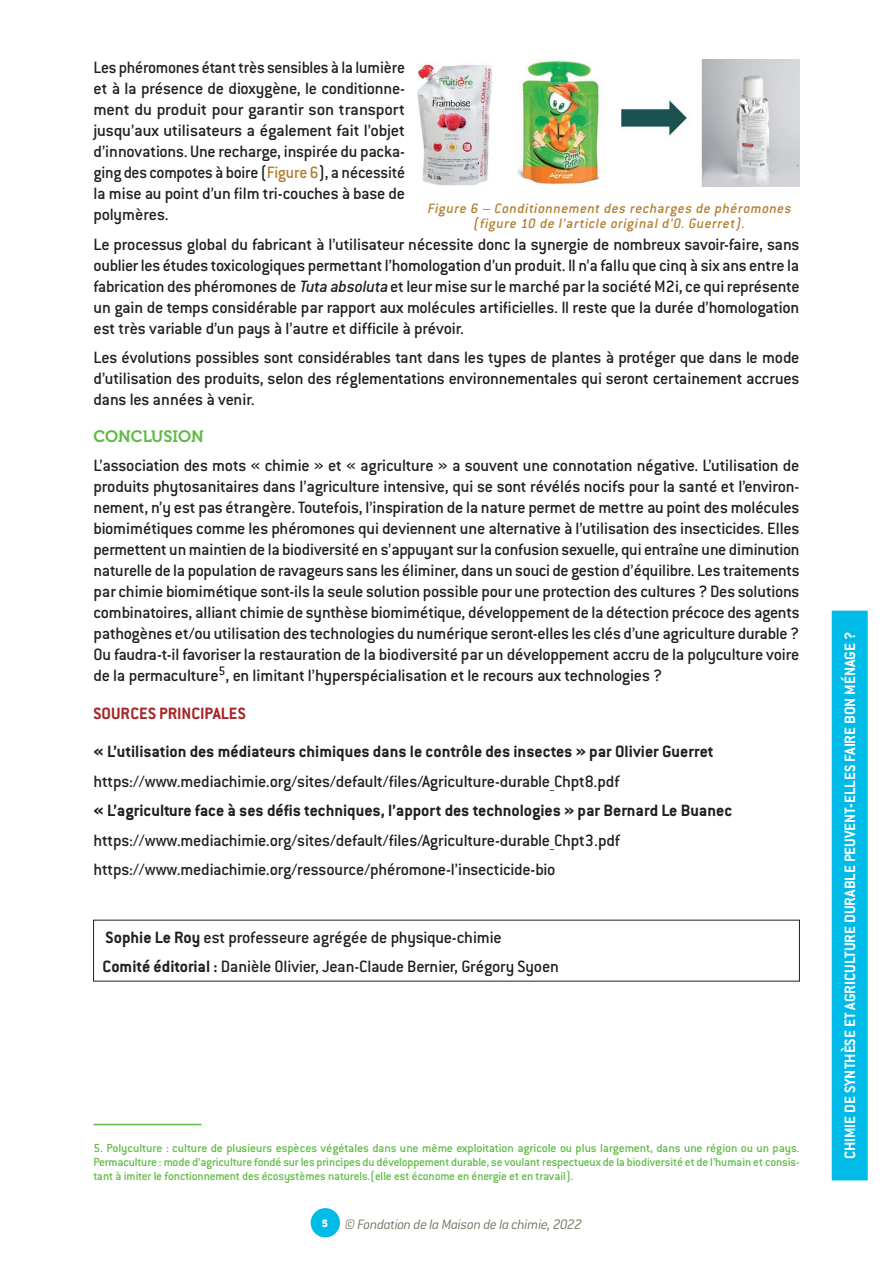
<style>
.page{position:relative;width:893px;height:1263px;background:#fff}
.page>*{position:absolute;margin:0;border:0;box-sizing:border-box;transform-origin:0 0}
.t1{font:500 18px/21px "Conduit ITC";letter-spacing:-.01em;color:#231f20;text-align:justify}
.t2{font:700 18px "Conduit ITC";color:#231f20}
.t3{font:700 18px "Conduit ITC";color:#a72427}
.t4{font:700 16.5px "Conduit ITC";color:#fff}
.t5{font:16.5px "Museo 700";color:#60bb46}
.t6{font:italic 500 15px/15px "Conduit ITC";color:#b07f2f;text-align:center}
.t7{font:italic 300 15px "Conduit ITC";letter-spacing:-.025em;color:#767562}
.t8{font:500 12.75px/14.2px "Conduit ITC";letter-spacing:-.015em;color:#60bb46;text-align:justify}
.s1{color:#b07f2f}
.s2{font-style:italic}
.s3{font-weight:700}
</style>
<div class="page">
<div style="left:311px;top:1208px;width:29px;height:29px;background:#00bbe7;border-radius:50%"></div>
<div style="left:832px;top:611px;width:36px;height:569px;background:#00bbe7"></div>
<hr style="left:94px;top:1124px;width:108px;height:1px;background:#60bb46">
<img style="left:418px;top:60px;width:381px;height:127px">
<p class="t1" style="left:94px;top:57px;width:313px">Les phéromones étant très sensibles à la lumière et à la présence de dioxygène, le conditionne&shy;ment du produit pour garantir son transport jusqu’aux utilisateurs a également fait l’objet d’innovations. Une recharge, inspirée du packa&shy;ging des compotes à boire (<span class="s1">Figure 6</span>), a nécessité la mise au point d’un film tri-couches à base de polymères.</p>
<p class="t1" style="left:94px;top:234px;width:708px">Le processus global du fabricant à l’utilisateur nécessite donc la synergie de nombreux savoir-faire, sans oublier les études toxicologiques permettant l’homologation d’un produit. Il n’a fallu que cinq à six ans entre la fabrication des phéromones de <span class="s2">Tuta absoluta</span> et leur mise sur le marché par la société M2i, ce qui représente un gain de temps considérable par rapport aux molécules artificielles. Il reste que la durée d’homologation est très variable d’un pays à l’autre et difficile à prévoir.</p>
<p class="t1" style="left:94px;top:347px;width:707px">Les évolutions possibles sont considérables tant dans les types de plantes à protéger que dans le mode d’utilisation des produits, selon des réglementations environnementales qui seront certainement accrues dans les années à venir.</p>
<p class="t5" style="left:94px;top:427px;width:112px">CONCLUSION</p>
<p class="t1" style="left:94px;top:455px;width:707px">L’association des mots « chimie » et « agriculture » a souvent une connotation négative. L’utilisation de produits phytosanitaires dans l’agriculture intensive, qui se sont révélés nocifs pour la santé et l’environ&shy;nement, n’y est pas étrangère. Toutefois, l’inspiration de la nature permet de mettre au point des molécules biomimétiques comme les phéromones qui deviennent une alternative à l’utilisation des insecticides. Elles permettent un maintien de la biodiversité en s’appuyant sur la confusion sexuelle, qui entraîne une diminution naturelle de la population de ravageurs sans les éliminer, dans un souci de gestion d’équilibre. Les traitements par chimie biomimétique sont-ils la seule solution possible pour une protection des cultures ? Des solutions combinatoires, alliant chimie de synthèse biomimétique, développement de la détection précoce des agents pathogènes et/ou utilisation des technologies du numérique seront-elles les clés d’une agriculture durable ?<br>Ou faudra-t-il favoriser la restauration de la biodiversité par un développement accru de la polyculture voire de la permaculture<sup>5</sup>, en limitant l’hyperspécialisation et le recours aux technologies ?</p>
<p class="t3" style="left:94px;top:703px;width:154px">SOURCES PRINCIPALES</p>
<p class="t2" style="left:94px;top:741px;width:622px">« L’utilisation des médiateurs chimiques dans le contrôle des insectes » par Olivier Guerret</p>
<p class="t1" style="left:94px;top:771px;width:527px">https://www.mediachimie.org/sites/default/files/Agriculture-durable_Chpt8.pdf</p>
<p class="t2" style="left:94px;top:800px;width:640px">« L’agriculture face à ses défis techniques, l’apport des technologies » par Bernard Le Buanec</p>
<p class="t1" style="left:94px;top:825px;width:528px;line-height:29.5px">https://www.mediachimie.org/sites/default/files/Agriculture-durable_Chpt3.pdf https://www.mediachimie.org/ressource/phéromone-l’insecticide-bio</p>
<p class="t6" style="left:427px;top:200px;width:368px">Figure 6 – Conditionnement des recharges de phéromones (figure 10 de l’article original d’O. Guerret).</p>
<p class="t1" style="left:102px;top:922px;width:458px;line-height:29.5px"><span class="s3">Sophie Le Roy</span> est professeure agrégée de physique-chimie<br><span class="s3">Comité éditorial :</span> Danièle Olivier, Jean-Claude Bernier, Grégory Syoen</p>
<p class="t8" style="left:94px;top:1140px;width:707px">5. Polyculture : culture de plusieurs espèces végétales dans une même exploitation agricole ou plus largement, dans une région ou un pays.<br>Permaculture : mode d’agriculture fondé sur les principes du développement durable, se voulant respectueux de la biodiversité et de l’humain et consis&shy;tant à imiter le fonctionnement des écosystèmes naturels.(elle est économe en énergie et en travail).</p>
<p class="t7" style="left:322px;top:1216px;width:262px"><sup>5</sup> © Fondation de la Maison de la chimie, 2022</p>
<p class="t4" style="left:840px;top:1159px;width:529px;rotate:-90deg">CHIMIE DE SYNTHÈSE ET AGRICULTURE DURABLE PEUVENT-ELLES FAIRE BON MÉNAGE ?</p>
</div>
